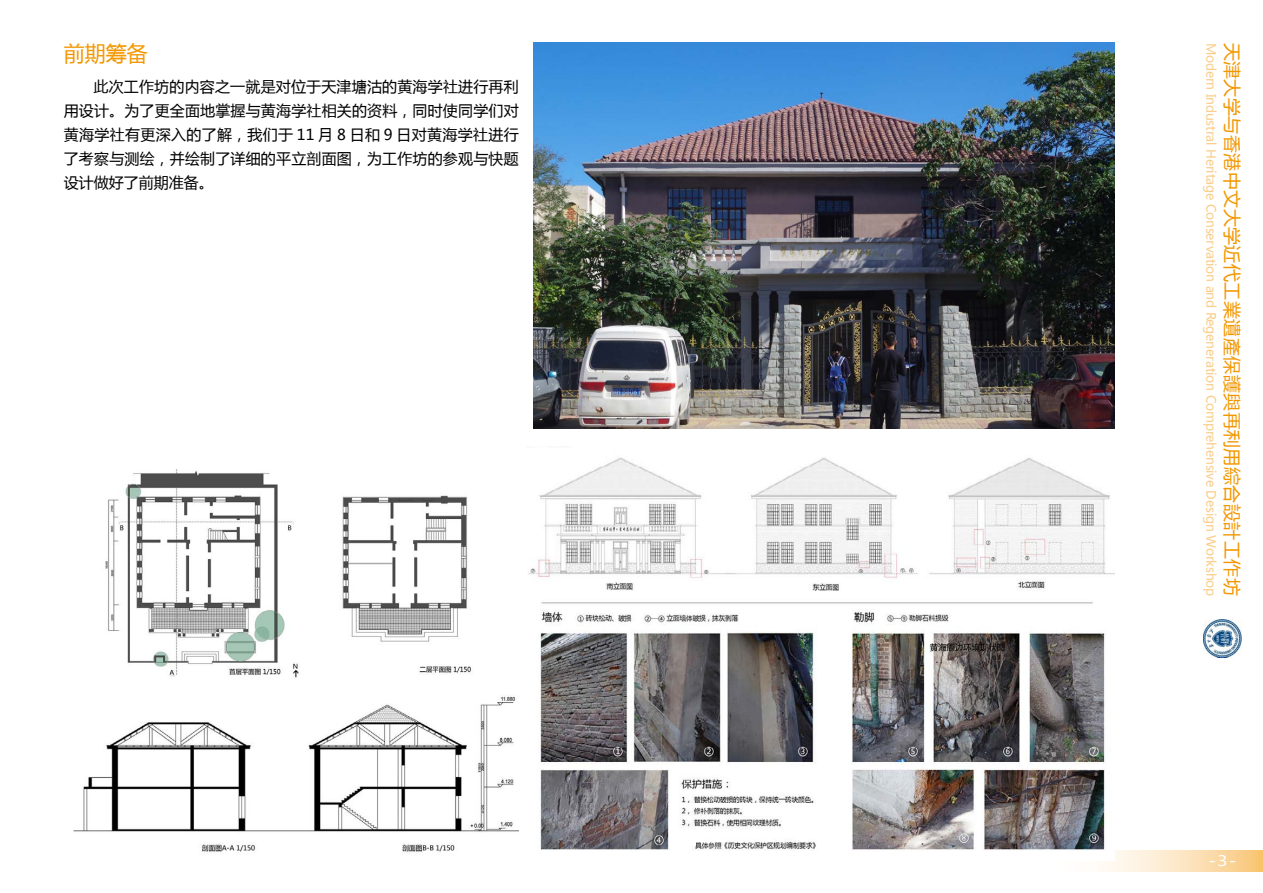
<style>
.page{position:relative;width:1263px;height:893px;background:#fff}
.page>*{position:absolute;margin:0;border:0;box-sizing:border-box;transform-origin:0 0}
.t1{font:21px "Microsoft Ya Hei";color:#f39700}
.t2{font:18px "Microsoft Ya Hei";letter-spacing:.025em;color:#f39700}
.t3{font:15px/24px "Microsoft Ya Hei";letter-spacing:.01em;color:#000;text-align:justify}
.t4{font:14.4px "Microsoft Ya Hei";color:#fff;scale:1.25 1}
.t5{font:12.75px "Microsoft Ya Hei";letter-spacing:-.015em;color:#facd89}
</style>
<div class="page">
<svg style="left:1100px;top:850px;width:163px;height:21px;background:#fbe2bb"></svg>
<img style="left:1204px;top:620px;width:37px;height:37px">
<img style="left:533px;top:43px;width:581px;height:386px">
<img style="left:105px;top:469px;width:366px;height:209px">
<img style="left:528px;top:446px;width:586px;height:415px">
<img style="left:73px;top:696px;width:446px;height:157px">
<h1 class="t1" style="left:64px;top:39px;width:85px">前期筹备</h1>
<p class="t3" style="left:64px;top:75px;width:457px;text-indent:30px">此次工作坊的内容之一就是对位于天津塘沽的黄海学社进行再利用设计。为了更全面地掌握与黄海学社相关的资料，同时使同学们对黄海学社有更深入的了解，我们于 11 月 8 日和 9 日对黄海学社进行了考察与测绘，并绘制了详细的平立剖面图，为工作坊的参观与快题设计做好了前期准备。</p>
<p class="t2" style="left:1244px;top:43px;width:555px;rotate:90deg">天津大学与香港中文大学近代工業遺產保護與再利用綜合設計工作坊</p>
<p class="t5" style="left:1219px;top:43px;width:555px;rotate:90deg">Modern Industral Heritage Conservation and Regeneration Comprehensive Design Workshop</p>
<p class="t4" style="left:1208px;top:851px;width:24px">-3-</p>
</div>
